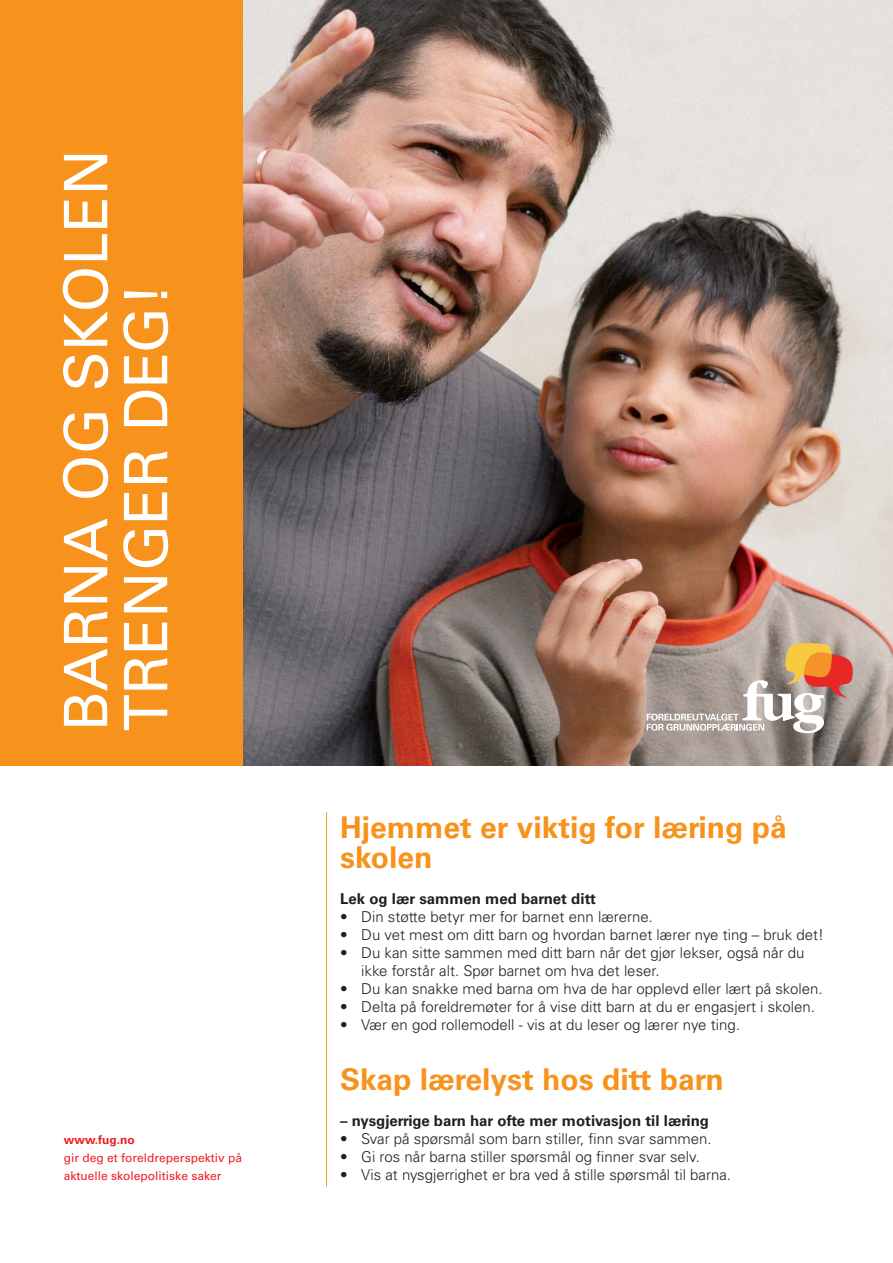
<style>
.page{position:relative;width:893px;height:1263px;background:#fff}
.page>*{position:absolute;margin:0;border:0;box-sizing:border-box;transform-origin:0 0}
.Undertittel{font:60px "Univers LT Std";color:#fff}
.Heading{font:700 30px/30px "Univers LT Std";color:#f7931d}
.t1{font:300 15px "Univers LT Std";color:#231f20}
.t2{font:700 15px "Univers LT Std";color:#231f20}
.Uthevet8pt{font:12px/18px "Univers LT Std";color:#ee1d23}
.Uthevet8pt-2{font:700 12px "Univers LT Std";color:#ee1d23}
</style>
<div class="page">
<img style="left:242px;top:0;width:651px;height:765px">
<hr style="left:326px;top:812px;width:1px;height:374px;background:#f7931d">
<div style="left:0;top:0;width:242px;height:765px;background:#f7931d"></div>
<svg style="left:647px;top:643px;width:206px;height:90px;background:#b79f90"></svg>
<p class="Undertittel" style="left:50px;top:731px;width:584px;rotate:-90deg">BARNA OG SKOLEN</p>
<p class="Undertittel" style="left:110px;top:731px;width:449px;rotate:-90deg">TRENGER DEG!</p>
<p class="Uthevet8pt-2" style="left:64px;top:1133px;width:73px">www.fug.no</p>
<p class="Uthevet8pt" style="left:64px;top:1149px;width:180px">gir deg et foreldreperspektiv på aktuelle skolepolitiske saker</p>
<p class="Heading" style="left:340px;top:812px;width:448px">Hjemmet er viktig for læring på skolen</p>
<p class="t2" style="left:340px;top:890px;width:257px">Lek og lær sammen med barnet ditt</p>
<p class="t1" style="left:340px;top:907px;width:314px">• Din støtte betyr mer for barnet enn lærerne.</p>
<p class="t1" style="left:340px;top:925px;width:485px">• Du vet mest om ditt barn og hvordan barnet lærer nye ting – bruk det!</p>
<p class="t1" style="left:340px;top:943px;width:466px">• Du kan sitte sammen med ditt barn når det gjør lekser, også når du</p>
<p class="t1" style="left:361px;top:961px;width:300px">ikke forstår alt. Spør barnet om hva det leser.</p>
<p class="t1" style="left:340px;top:979px;width:484px">• Du kan snakke med barna om hva de har opplevd eller lært på skolen.</p>
<p class="t1" style="left:340px;top:997px;width:476px">• Delta på foreldremøter for å vise ditt barn at du er engasjert i skolen.</p>
<p class="t1" style="left:340px;top:1015px;width:401px">• Vær en god rollemodell - vis at du leser og lærer nye ting.</p>
<p class="Heading" style="left:340px;top:1064px;width:385px">Skap lærelyst hos ditt barn</p>
<p class="t2" style="left:340px;top:1112px;width:370px">– nysgjerrige barn har ofte mer motivasjon til læring</p>
<p class="t1" style="left:340px;top:1129px;width:373px">• Svar på spørsmål som barn stiller, finn svar sammen.</p>
<p class="t1" style="left:340px;top:1147px;width:361px">• Gi ros når barna stiller spørsmål og finner svar selv.</p>
<p class="t1" style="left:340px;top:1165px;width:392px">• Vis at nysgjerrighet er bra ved å stille spørsmål til barna.</p>
</div>
